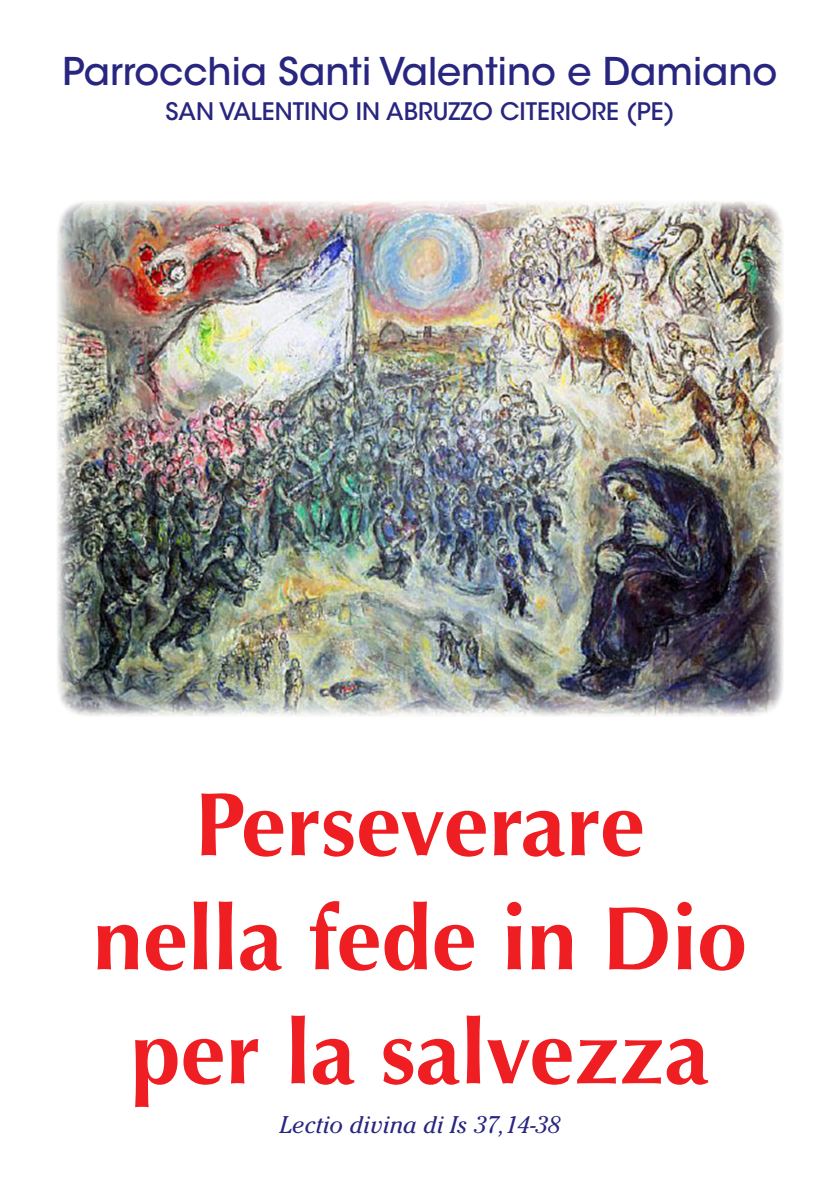
<style>
.page{position:relative;width:840px;height:1191px;background:#fff}
.page>*{position:absolute;margin:0;border:0;box-sizing:border-box;transform-origin:0 0}
.t1{font:700 90px/114px "Optima LT Std";color:#ee1e23;text-align:center}
.t2{font:500 38px "ITC Avant Garde Std";color:#28267f}
.t3{font:500 24px "ITC Avant Garde Std";color:#28267f}
.t4{font:italic 24px "Cheltenham Std";color:#28267f}
</style>
<div class="page">
<img style="left:57px;top:201px;width:725px;height:515px">
<p class="t2" style="left:62px;top:57px;width:716px">Parrocchia Santi Valentino e Damiano</p>
<p class="t3" style="left:165px;top:102px;width:510px">SAN VALENTINO IN ABRUZZO CITERIORE (PE)</p>
<p class="t1" style="left:93px;top:777px;width:655px">Perseverare nella fede in Dio per la salvezza</p>
<p class="t4" style="left:279px;top:1115px;width:282px">Lectio divina di Is 37,14-38</p>
</div>
